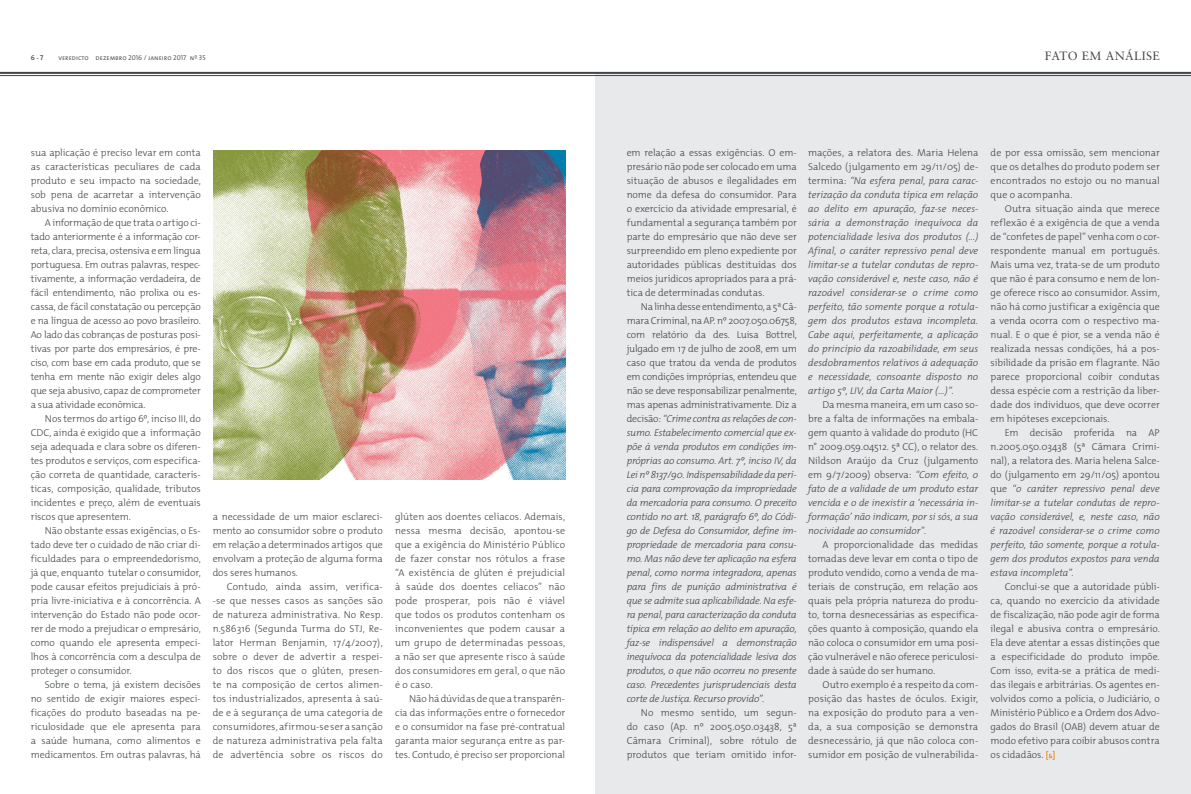
<style>
.page{position:relative;width:1191px;height:794px;background:#fff}
.page>*{position:absolute;margin:0;border:0;box-sizing:border-box;transform-origin:0 0}
.t1{font:12px "Sabon";letter-spacing:.03em;color:#42464a}
.t2{font:300 10px/14px "The Mix";letter-spacing:-.005em;color:#42464a;text-align:justify}
.t3{font:italic 300 10px/14px "The Mix";letter-spacing:-.01em;color:#42464a;text-align:justify}
.t4{font:7px "The Mix Semi Light Caps";color:#42464a}
.t5{font:7px "The Mix Semi Bold Caps";color:#42464a}
.s1{font-style:normal}
.s2{font-style:italic}
.s3{font-style:inherit}
.s4{font-weight:600;font-size:9px;color:#e18727}
</style>
<div class="page">
<div style="left:596px;top:73px;width:595px;height:721px;background:#e7e9eb"></div>
<img style="left:213px;top:150px;width:353px;height:329px">
<svg style="left:1048px;top:753px;width:4px;height:5px"></svg>
<hr style="left:0;top:72px;width:1191px;height:2px;background:#42464a">
<hr style="left:0;top:75px;width:1191px;height:1px;background:#42464a">
<p class="t5" style="left:31px;top:51px;width:14px">6 - 7</p>
<p class="t4" style="left:58px;top:51px;width:149px">veredicto dezembro 2016 / janeiro 2017 nº 35</p>
<p class="t1" style="left:1045px;top:49px;width:116px">FATO EM ANÁLISE</p>
<p class="t2" style="left:31px;top:145px;width:172px">sua aplicação é preciso levar em conta as características peculiares de cada produto e seu impacto na sociedade, sob pena de acarretar a intervenção abusiva no domínio econômico.</p>
<p class="t2" style="left:31px;top:215px;width:172px;text-indent:14px">A informação de que trata o artigo ci&shy;tado anteriormente é a informação cor&shy;reta, clara, precisa, ostensiva e em língua portuguesa. Em outras palavras, respec&shy;tivamente, a informação verdadeira, de fácil entendimento, não prolixa ou es&shy;cassa, de fácil constatação ou percepção e na língua de acesso ao povo brasileiro.<br>Ao lado das cobranças de posturas posi&shy;tivas por parte dos empresários, é pre&shy;ciso, com base em cada produto, que se tenha em mente não exigir deles algo que seja abusivo, capaz de comprometer a sua atividade econômica.</p>
<p class="t2" style="left:31px;top:411px;width:172px;text-indent:14px">Nos termos do artigo 6º, inciso III, do CDC, ainda é exigido que a informação seja adequada e clara sobre os diferen&shy;tes produtos e serviços, com especifica&shy;ção correta de quantidade, caracterís&shy;ticas, composição, qualidade, tributos incidentes e preço, além de eventuais riscos que apresentem.</p>
<p class="t2" style="left:31px;top:523px;width:172px;text-indent:14px">Não obstante essas exigências, o Es&shy;tado deve ter o cuidado de não criar di&shy;ficuldades para o empreendedorismo, já que, enquanto tutelar o consumidor, pode causar efeitos prejudiciais à pró&shy;pria livre-iniciativa e à concorrência. A intervenção do Estado não pode ocor&shy;rer de modo a prejudicar o empresário, como quando ele apresenta empeci&shy;lhos à concorrência com a desculpa de proteger o consumidor.</p>
<p class="t2" style="left:31px;top:677px;width:172px;text-indent:14px">Sobre o tema, já existem decisões no sentido de exigir maiores especi&shy;ficações do produto baseadas na pe&shy;riculosidade que ele apresenta para a saúde humana, como alimentos e medicamentos. Em outras palavras, há</p>
<p class="t2" style="left:213px;top:509px;width:172px">a necessidade de um maior esclareci&shy;mento ao consumidor sobre o produto em relação a determinados artigos que envolvam a proteção de alguma forma dos seres humanos.</p>
<p class="t2" style="left:213px;top:579px;width:172px;text-indent:14px">Contudo, ainda assim, verifica--se que nesses casos as sanções são de natureza administrativa. No Resp. n.586316 (Segunda Turma do STJ, Re&shy;lator Herman Benjamin, 17/4/2007), sobre o dever de advertir a respei&shy;to dos riscos que o glúten, presen&shy;te na composição de certos alimen&shy;tos industrializados, apresenta à saú&shy;de e à segurança de uma categoria de consumidores, afirmou-se ser a sanção de natureza administrativa pela falta de advertência sobre os riscos do</p>
<p class="t2" style="left:395px;top:509px;width:172px">glúten aos doentes celíacos. Ademais, nessa mesma decisão, apontou-se que a exigência do Ministério Público de fazer constar nos rótulos a frase “A existência de glúten é prejudicial à saúde dos doentes celíacos” não pode prosperar, pois não é viável que todos os produtos contenham os inconvenientes que podem causar a um grupo de determinadas pessoas, a não ser que apresente risco à saúde dos consumidores em geral, o que não é o caso.</p>
<p class="t2" style="left:395px;top:691px;width:172px;text-indent:14px">Não há dúvidas de que a transparên&shy;cia das informações entre o fornecedor e o consumidor na fase pré-contratual garanta maior segurança entre as par&shy;tes. Contudo, é preciso ser proporcional</p>
<p class="t2" style="left:626px;top:145px;width:172px">em relação a essas exigências. O em&shy;presário não pode ser colocado em uma situação de abusos e ilegalidades em nome da defesa do consumidor. Para o exercício da atividade empresarial, é fundamental a segurança também por parte do empresário que não deve ser surpreendido em pleno expediente por autoridades públicas destituídas dos meios jurídicos apropriados para a prá&shy;tica de determinadas condutas.</p>
<p class="t3" style="left:626px;top:299px;width:172px;text-indent:14px"><span class="s1">Na linha desse entendimento, a 5ª Câ&shy;mara Criminal, na AP. nº 2007.050.06758, com relatório da des. Luisa Bottrel, julgado em 17 de julho de 2008, em um caso que tratou da venda de produtos em condições impróprias, entendeu que não se deve responsabilizar penalmente, mas apenas administrativamente. Diz a decisão:</span> “Crime contra as relações de con&shy;sumo. Estabelecimento comercial que ex&shy;põe à venda produtos em condições im&shy;próprias ao consumo. Art. 7º, inciso IV, da Lei nº 8137/90. Indispensabilidade da perí&shy;cia para comprovação da impropriedade da mercadoria para consumo. O preceito contido no art. 18, parágrafo 6º, do Códi&shy;go de Defesa do Consumidor, define im&shy;propriedade de mercadoria para consu&shy;mo. Mas não deve ter aplicação na esfera penal, como norma integradora, apenas para fins de punição administrativa é que se admite sua aplicabilidade. Na esfe&shy;ra penal, para caracterização da conduta típica em relação ao delito em apuração, faz-se indispensável a demonstração inequívoca da potencialidade lesiva dos produtos, o que não ocorreu no presente caso. Precedentes jurisprudenciais desta corte de Justiça. Recurso provido”.</p>
<p class="t2" style="left:626px;top:705px;width:172px;text-indent:14px">No mesmo sentido, um segun&shy;do caso (Ap. nº 2005.050.03438, 5ª Câmara Criminal), sobre rótulo de produtos que teriam omitido infor-</p>
<p class="t3" style="left:808px;top:145px;width:172px"><span class="s1">mações, a relatora des. Maria Helena Salcedo (julgamento em 29/11/05) de&shy;termina:</span> “Na esfera penal, para carac&shy;terização da conduta típica em relação ao delito em apuração, faz-se neces&shy;sária a demonstração inequívoca da potencialidade lesiva dos produtos (...)<br>Afinal, o caráter repressivo penal deve limitar-se a tutelar condutas de repro&shy;vação considerável e, neste caso, não é razoável considerar-se o crime como perfeito, tão somente porque a rotula&shy;gem dos produtos estava incompleta.<br>Cabe aqui, perfeitamente, a aplicação do princípio da razoabilidade, em seus desdobramentos relativos à adequação e necessidade, consoante disposto no artigo 5º, LIV, da Carta Maior (...)”.</p>
<p class="t2" style="left:808px;top:397px;width:172px;text-indent:14px">Da mesma maneira, em um caso so&shy;bre a falta de informações na embala&shy;gem quanto à validade do produto (HC n° 2009.059.04512. 5ª CC), o relator des.<br>Nildson Araújo da Cruz (julgamento em 9/7/2009) observa: <span class="s2">“Com efeito, o fato de a validade de um produto estar vencida e o de inexistir a ‘necessária in&shy;formação’ não indicam, por si sós, a sua nocividade ao consumidor</span>”.</p>
<p class="t2" style="left:808px;top:537px;width:172px;text-indent:14px">A proporcionalidade das medidas tomadas deve levar em conta o tipo de produto vendido, como a venda de ma&shy;teriais de construção, em relação aos quais pela própria natureza do produ&shy;to, torna desnecessárias as especifica&shy;ções quanto à composição, quando ela não coloca o consumidor em uma posi&shy;ção vulnerável e não oferece periculosi&shy;dade à saúde do ser humano.</p>
<p class="t2" style="left:808px;top:677px;width:172px;text-indent:14px">Outro exemplo é a respeito da com&shy;posição das hastes de óculos. Exigir, na exposição do produto para a ven&shy;da, a sua composição se demonstra desnecessário, já que não coloca con&shy;sumidor em posição de vulnerabilida-</p>
<p class="t2" style="left:990px;top:145px;width:171px">de por essa omissão, sem mencionar que os detalhes do produto podem ser encontrados no estojo ou no manual que o acompanha.</p>
<p class="t2" style="left:990px;top:201px;width:171px;text-indent:14px">Outra situação ainda que merece reflexão é a exigência de que a venda de “confetes de papel” venha com o cor&shy;respondente manual em português.<br>Mais uma vez, trata-se de um produto que não é para consumo e nem de lon&shy;ge oferece risco ao consumidor. Assim, não há como justificar a exigência que a venda ocorra com o respectivo ma&shy;nual. E o que é pior, se a venda não é realizada nessas condições, há a pos&shy;sibilidade da prisão em flagrante. Não parece proporcional coibir condutas dessa espécie com a restrição da liber&shy;dade dos indivíduos, que deve ocorrer em hipóteses excepcionais.</p>
<p class="t3" style="left:990px;top:425px;width:171px;text-indent:14px"><span class="s1">Em decisão proferida na AP n.2005.050.03438 (5ª Câmara Crimi&shy;nal), a relatora des. Maria helena Salce&shy;do (julgamento em 29/11/05) apontou que “</span>o caráter repressivo penal deve limitar-se a tutelar condutas de repro&shy;vação considerável, e, neste caso, não é razoável considerar-se o crime como perfeito, tão somente, porque a rotula&shy;gem dos produtos expostos para venda estava incompleta”<span class="s3">.</span></p>
<p class="t2" style="left:990px;top:579px;width:171px;text-indent:14px">Conclui-se que a autoridade públi&shy;ca, quando no exercício da atividade de fiscalização, não pode agir de forma ilegal e abusiva contra o empresário.<br>Ela deve atentar a essas distinções que a especificidade do produto impõe.<br>Com isso, evita-se a prática de medi&shy;das ilegais e arbitrárias. Os agentes en&shy;volvidos como a polícia, o Judiciário, o Ministério Público e a Ordem dos Advo&shy;gados do Brasil (OAB) devem atuar de modo efetivo para coibir abusos contra os cidadãos. <span class="s4">[ ]</span></p>
</div>
